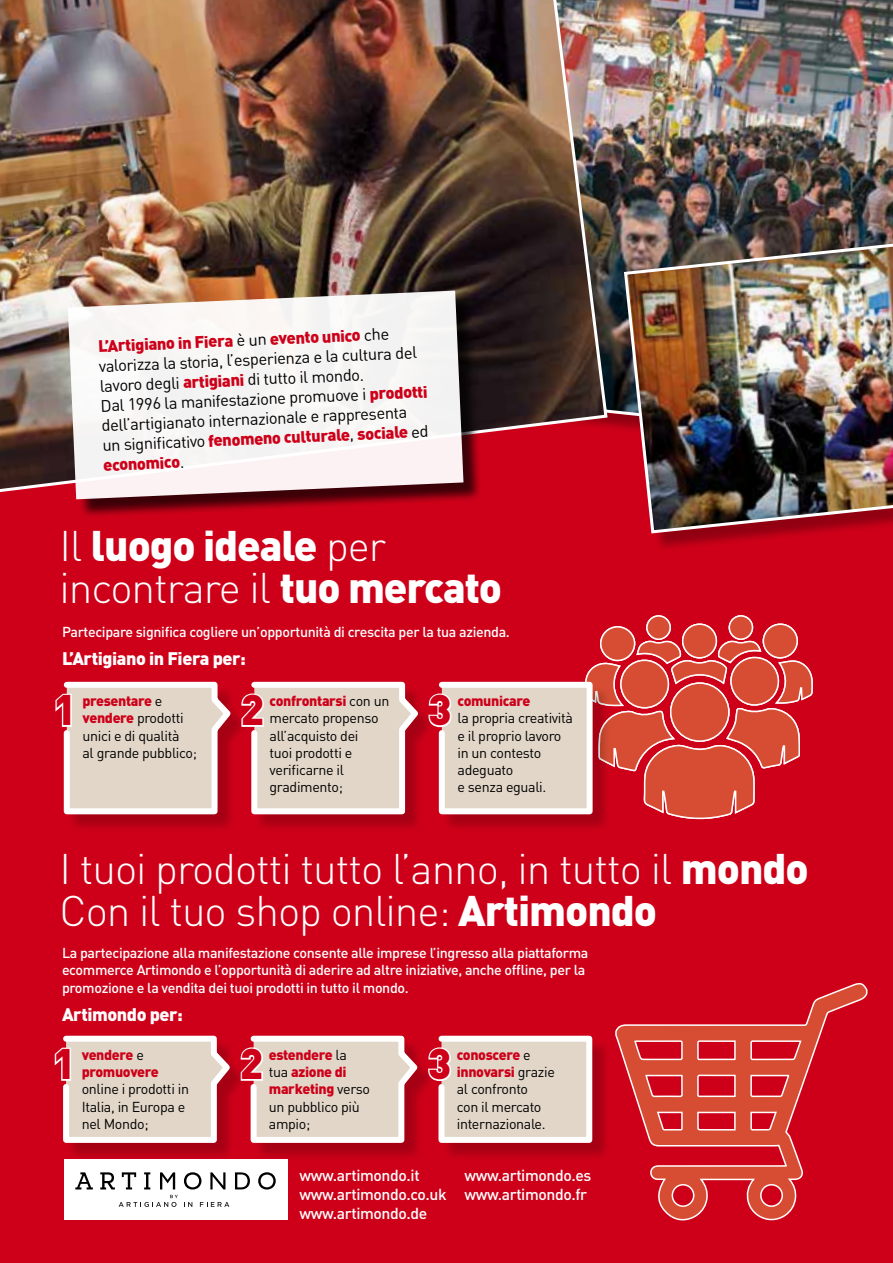
<style>
.page{position:relative;width:893px;height:1263px;background:#ce0019}
.page>*{position:absolute;margin:0;border:0;box-sizing:border-box;transform-origin:0 0}
.t1{font:300 42.3px/42px "DIN";letter-spacing:-.025em;color:#fff}
.t2{font:900 42.3px/42px "DIN";letter-spacing:-.025em;color:#fff}
.t3{font:900 42.3px "DIN";color:#ce0019}
.t4{font:900 18px "DIN";letter-spacing:-.025em;color:#fff}
.t5{font:16.5px/19.6px "DIN";color:#000}
.t6{font:900 16.5px "DIN";color:#ce0019}
.t7{font:500 15.75px/18.9px "DIN";letter-spacing:-.025em;color:#fff}
.t8{font:14.25px/17.1px "DIN";letter-spacing:-.025em;color:#000}
.t9{font:500 14.25px/17.1px "DIN";letter-spacing:-.025em;color:#fff}
.t10{font:900 14.25px/17.1px "DIN";letter-spacing:-.025em;color:#ce0019}
.s1{font-weight:900;color:#ce0019}
.s2{font-weight:400;color:#000}
.s3{font-weight:300}
.s4{font-weight:900}
</style>
<div class="page">
<img style="left:609px;top:0;width:284px;height:429px">
<div style="left:627px;top:233px;width:266px;height:318px;background:#000;opacity:.3"></div>
<img style="left:622px;top:229px;width:271px;height:306px">
<img style="left:0;top:0;width:609px;height:492px">
<div style="left:66px;top:684px;width:183px;height:149px;background:#000;opacity:.2"></div>
<div style="left:65px;top:1038px;width:183px;height:123px;background:#000;opacity:.2"></div>
<div style="left:254px;top:684px;width:182px;height:149px;background:#000;opacity:.2"></div>
<div style="left:253px;top:1038px;width:182px;height:123px;background:#000;opacity:.2"></div>
<div style="left:441px;top:1038px;width:170px;height:123px;background:#000;opacity:.2"></div>
<div style="left:64px;top:1159px;width:223px;height:61px;background:#fff"></div>
<svg style="left:75px;top:1172px;width:18px;height:17px"></svg>
<svg style="left:100px;top:1172px;width:15px;height:17px"></svg>
<svg style="left:122px;top:1172px;width:14px;height:17px"></svg>
<svg style="left:144px;top:1172px;width:6px;height:17px"></svg>
<svg style="left:160px;top:1172px;width:15px;height:17px"></svg>
<svg style="left:184px;top:1172px;width:17px;height:17px"></svg>
<svg style="left:258px;top:1172px;width:18px;height:17px"></svg>
<svg style="left:210px;top:1172px;width:15px;height:17px"></svg>
<svg style="left:235px;top:1172px;width:15px;height:17px"></svg>
<svg style="left:119px;top:1195px;width:59px;height:12px"></svg>
<svg style="left:184px;top:1202px;width:8px;height:5px"></svg>
<svg style="left:200px;top:1202px;width:29px;height:5px"></svg>
<svg style="left:54px;top:1035px;width:541px;height:111px;background:#dfb9b3"></svg>
<div style="left:601px;top:627px;width:34px;height:33px;background:#d74d33;border-radius:50%"></div>
<div style="left:600px;top:626px;width:36px;height:35px;border:2px solid #fff;border-radius:50%"></div>
<div style="left:683px;top:624px;width:33px;height:34px;background:#d74d33;border-radius:50%"></div>
<div style="left:682px;top:623px;width:35px;height:35px;border:2px solid #fff;border-radius:50%"></div>
<div style="left:763px;top:624px;width:34px;height:34px;background:#d74d33;border-radius:50%"></div>
<div style="left:762px;top:623px;width:36px;height:36px;border:2px solid #fff;border-radius:50%"></div>
<div style="left:729px;top:616px;width:23px;height:23px;background:#d74d33;border-radius:50%"></div>
<div style="left:728px;top:615px;width:25px;height:25px;border:2px solid #fff;border-radius:50%"></div>
<div style="left:647px;top:616px;width:23px;height:23px;background:#d74d33;border-radius:50%"></div>
<div style="left:646px;top:615px;width:25px;height:25px;border:2px solid #fff;border-radius:50%"></div>
<div style="left:441px;top:684px;width:170px;height:149px;background:#000;opacity:.2"></div>
<svg style="left:55px;top:638px;width:757px;height:184px"></svg>
<div style="left:71px;top:293px;width:411px;height:224px;background:#000;opacity:.75"></div>
<svg style="left:68px;top:291px;width:395px;height:208px;background:#ebe3e2"></svg>
<svg style="left:615px;top:983px;width:253px;height:238px"></svg>
<p class="t5" style="left:98px;top:335px;width:329px;rotate:-2deg"><span class="s1">L’Artigiano in Fiera</span> è un <span class="s1">evento unico</span> che valorizza la storia, l’esperienza e la cultura del lavoro degli <span class="s1">artigiani</span> di tutto il mondo.<br>Dal 1996 la manifestazione promuove i <span class="s1">prodotti </span>dell’artigianato internazionale e rappresenta un signifi cativo <span class="s1">fenomeno culturale</span>, <span class="s1">sociale</span> ed</p>
<p class="t6" style="left:103px;top:454px;width:83px;rotate:-2deg">economico<span class="s2">.</span></p>
<h1 class="t2" style="left:60px;top:523px;width:444px"><span class="s3">Il</span> luogo ideale <span class="s3">per incontrare il</span> tuo mercato</h1>
<p class="t9" style="left:62px;top:623px;width:449px">Partecipare significa cogliere un’opportunità di crescita per la tua azienda.</p>
<p class="t4" style="left:62px;top:646px;width:185px">L’Artigiano in Fiera per:</p>
<h1 class="t3" style="left:53px;top:682px;width:25px">1</h1>
<p class="t8" style="left:82px;top:692px;width:116px"><span class="s1">presentare</span> e <span class="s1">vendere</span> prodotti unici e di qualità<br>al grande pubblico;</p>
<h1 class="t3" style="left:241px;top:682px;width:25px">2</h1>
<p class="t8" style="left:270px;top:692px;width:121px"><span class="s1">confrontarsi</span> con un mercato propenso all’acquisto dei<br>tuoi prodotti e verificarne il gradimento;</p>
<h1 class="t3" style="left:428px;top:682px;width:25px">3</h1>
<p class="t10" style="left:458px;top:692px;width:74px">comunicare</p>
<p class="t8" style="left:458px;top:709px;width:117px">la propria creatività e il proprio lavoro in un contesto adeguato<br>e senza eguali.</p>
<h1 class="t1" style="left:60px;top:847px;width:751px">I tuoi prodotti tutto l’anno, in tutto il <span class="s4">mondo<br></span>Con il tuo shop online: <span class="s4">Artimondo</span></h1>
<p class="t9" style="left:62px;top:944px;width:528px">La partecipazione alla manifestazione consente alle imprese l’ingresso alla piattaforma ecommerce Artimondo e l’opportunità di aderire ad altre iniziative, anche offline, per la promozione e la vendita dei tuoi prodotti in tutto il mondo.</p>
<p class="t4" style="left:62px;top:1002px;width:122px">Artimondo per:</p>
<h1 class="t3" style="left:52px;top:1036px;width:25px">1</h1>
<p class="t10" style="left:82px;top:1046px;width:79px">vendere <span class="s2">e </span>promuovere</p>
<p class="t8" style="left:82px;top:1080px;width:109px">online i prodotti in<br>Italia, in Europa e nel Mondo;</p>
<h1 class="t3" style="left:240px;top:1036px;width:25px">2</h1>
<h1 class="t3" style="left:428px;top:1036px;width:25px">3</h1>
<p class="t8" style="left:269px;top:1046px;width:103px"><span class="s1">estendere</span> la<br>tua <span class="s1">azione di marketing</span> verso un pubblico più ampio;</p>
<p class="t8" style="left:457px;top:1046px;width:100px"><span class="s1">conoscere</span> e <span class="s1">innovarsi</span> grazie al confronto<br>con il mercato internazionale.</p>
<p class="t7" style="left:300px;top:1165px;width:149px">www.artimondo.it www.artimondo.co.uk www.artimondo.de</p>
<p class="t7" style="left:465px;top:1165px;width:128px">www.artimondo.es www.artimondo.fr</p>
</div>
